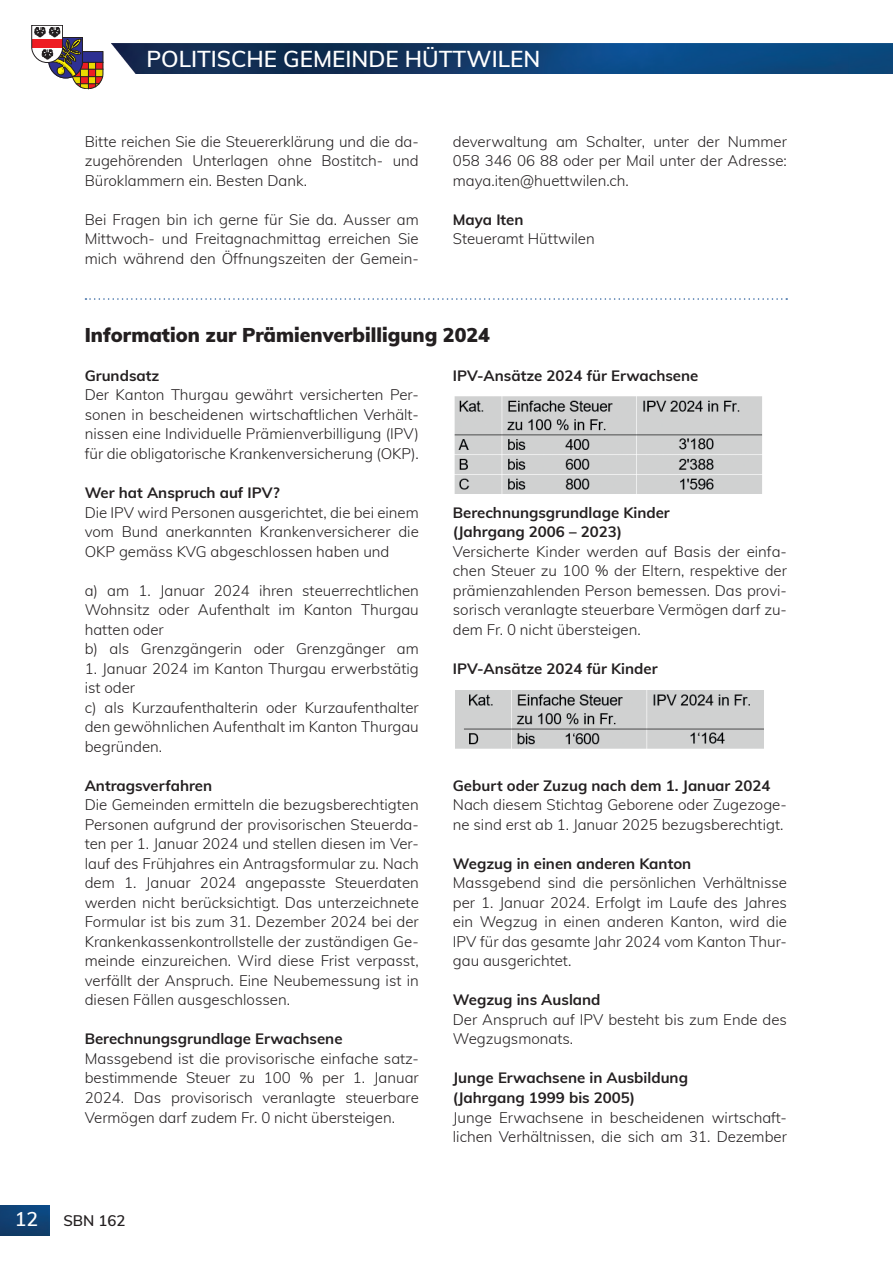
<style>
.page{position:relative;width:893px;height:1263px;background:#fff}
.page>*{position:absolute;margin:0;border:0;box-sizing:border-box;transform-origin:0 0}
.t1{font:600 22.5px "Muli";color:#fff}
.t2{font:900 19.5px "Muli";color:#231f20}
.t3{font:600 19.5px "Muli";color:#fff}
.t4{font:300 15px/19.5px "Muli";color:#231f20;text-align:justify}
.t5{font:700 15px/19.5px "Muli";color:#231f20}
.t6{font:600 15px "Muli";color:#231f20}
</style>
<div class="page">
<img style="left:111px;top:43px;width:781px;height:31px">
<img style="left:0;top:1205px;width:49px;height:29px">
<svg style="left:31px;top:25px;width:72px;height:64px"></svg>
<svg style="left:85px;top:298px;width:701px;height:2px"></svg>
<img style="left:454px;top:396px;width:309px;height:97px">
<img style="left:455px;top:690px;width:308px;height:59px">
<h1 class="t1" style="left:146px;top:42px;width:395px">POLITISCHE GEMEINDE HÜTTWILEN</h1>
<p class="t4" style="left:85px;top:131px;width:335px">Bitte reichen Sie die Steuererklärung und die da&shy;zugehörenden Unterlagen ohne Bostitch- und Büroklammern ein. Besten Dank.</p>
<p class="t4" style="left:85px;top:209px;width:335px">Bei Fragen bin ich gerne für Sie da. Ausser am Mittwoch- und Freitagnachmittag erreichen Sie mich während den Öffnungszeiten der Gemein-</p>
<p class="t4" style="left:452px;top:131px;width:335px">deverwaltung am Schalter, unter der Nummer 058 346 06 88 oder per Mail unter der Adresse: maya.iten@huettwilen.ch.</p>
<p class="t5" style="left:452px;top:209px;width:72px">Maya Iten</p>
<p class="t4" style="left:452px;top:228px;width:143px">Steueramt Hüttwilen</p>
<h2 class="t2" style="left:85px;top:320px;width:406px">Information zur Prämienverbilligung 2024</h2>
<p class="t5" style="left:85px;top:365px;width:76px">Grundsatz</p>
<p class="t4" style="left:85px;top:384px;width:335px">Der Kanton Thurgau gewährt versicherten Per&shy;sonen in bescheidenen wirtschaftlichen Verhält&shy;nissen eine Individuelle Prämienverbilligung (IPV) für die obligatorische Krankenversicherung (OKP).</p>
<p class="t5" style="left:85px;top:482px;width:196px">Wer hat Anspruch auf IPV?</p>
<p class="t4" style="left:85px;top:501px;width:335px">Die IPV wird Personen ausgerichtet, die bei einem vom Bund anerkannten Krankenversicherer die OKP gemäss KVG abgeschlossen haben und</p>
<p class="t4" style="left:85px;top:579px;width:335px;text-align:left">a) am 1. Januar 2024 ihren steuerrechtlichen Wohnsitz oder Aufenthalt im Kanton Thurgau hatten oder<br>b) als Grenzgängerin oder Grenzgänger am</p>
<p class="t4" style="left:85px;top:657px;width:335px;text-align:left">1. Januar 2024 im Kanton Thurgau erwerbstätig ist oder<br>c) als Kurzaufenthalterin oder Kurzaufenthalter den gewöhnlichen Aufenthalt im Kanton Thurgau begründen.</p>
<p class="t5" style="left:85px;top:774px;width:129px">Antragsverfahren</p>
<p class="t4" style="left:85px;top:794px;width:335px">Die Gemeinden ermitteln die bezugsberechtigten Personen aufgrund der provisorischen Steuerda&shy;ten per 1. Januar 2024 und stellen diesen im Ver&shy;lauf des Frühjahres ein Antragsformular zu. Nach dem 1. Januar 2024 angepasste Steuerdaten werden nicht berücksichtigt. Das unterzeichnete Formular ist bis zum 31. Dezember 2024 bei der Krankenkassenkontrollstelle der zuständigen Ge&shy;meinde einzureichen. Wird diese Frist verpasst, verfällt der Anspruch. Eine Neubemessung ist in diesen Fällen ausgeschlossen.</p>
<p class="t5" style="left:85px;top:1028px;width:259px">Berechnungsgrundlage Erwachsene</p>
<p class="t4" style="left:85px;top:1047px;width:335px">Massgebend ist die provisorische einfache satz&shy;bestimmende Steuer zu 100 % per 1. Januar 2024. Das provisorisch veranlagte steuerbare Vermögen darf zudem Fr. 0 nicht übersteigen.</p>
<p class="t5" style="left:452px;top:365px;width:247px">IPV-Ansätze 2024 für Erwachsene</p>
<p class="t5" style="left:452px;top:501px;width:218px">Berechnungsgrundlage Kinder (Jahrgang 2006 – 2023)</p>
<p class="t4" style="left:452px;top:540px;width:335px">Versicherte Kinder werden auf Basis der einfa&shy;chen Steuer zu 100 % der Eltern, respektive der prämienzahlenden Person bemessen. Das provi&shy;sorisch veranlagte steuerbare Vermögen darf zu&shy;dem Fr. 0 nicht übersteigen.</p>
<p class="t5" style="left:452px;top:657px;width:206px">IPV-Ansätze 2024 für Kinder</p>
<p class="t5" style="left:452px;top:774px;width:319px">Geburt oder Zuzug nach dem 1. Januar 2024</p>
<p class="t4" style="left:452px;top:794px;width:335px">Nach diesem Stichtag Geborene oder Zugezoge&shy;ne sind erst ab 1. Januar 2025 bezugsberechtigt.</p>
<p class="t5" style="left:452px;top:852px;width:240px">Wegzug in einen anderen Kanton</p>
<p class="t4" style="left:452px;top:872px;width:335px">Massgebend sind die persönlichen Verhältnisse per 1. Januar 2024. Erfolgt im Laufe des Jahres ein Wegzug in einen anderen Kanton, wird die IPV für das gesamte Jahr 2024 vom Kanton Thur&shy;gau ausgerichtet.</p>
<p class="t5" style="left:452px;top:989px;width:149px">Wegzug ins Ausland</p>
<p class="t4" style="left:452px;top:1008px;width:335px">Der Anspruch auf IPV besteht bis zum Ende des<br>Wegzugsmonats.</p>
<p class="t5" style="left:452px;top:1067px;width:236px">Junge Erwachsene in Ausbildung (Jahrgang 1999 bis 2005)</p>
<p class="t4" style="left:452px;top:1106px;width:335px">Junge Erwachsene in bescheidenen wirtschaft&shy;lichen Verhältnissen, die sich am 31. Dezember</p>
<h2 class="t3" style="left:15px;top:1204px;width:25px">12</h2>
<p class="t6" style="left:63px;top:1209px;width:64px">SBN 162</p>
</div>
